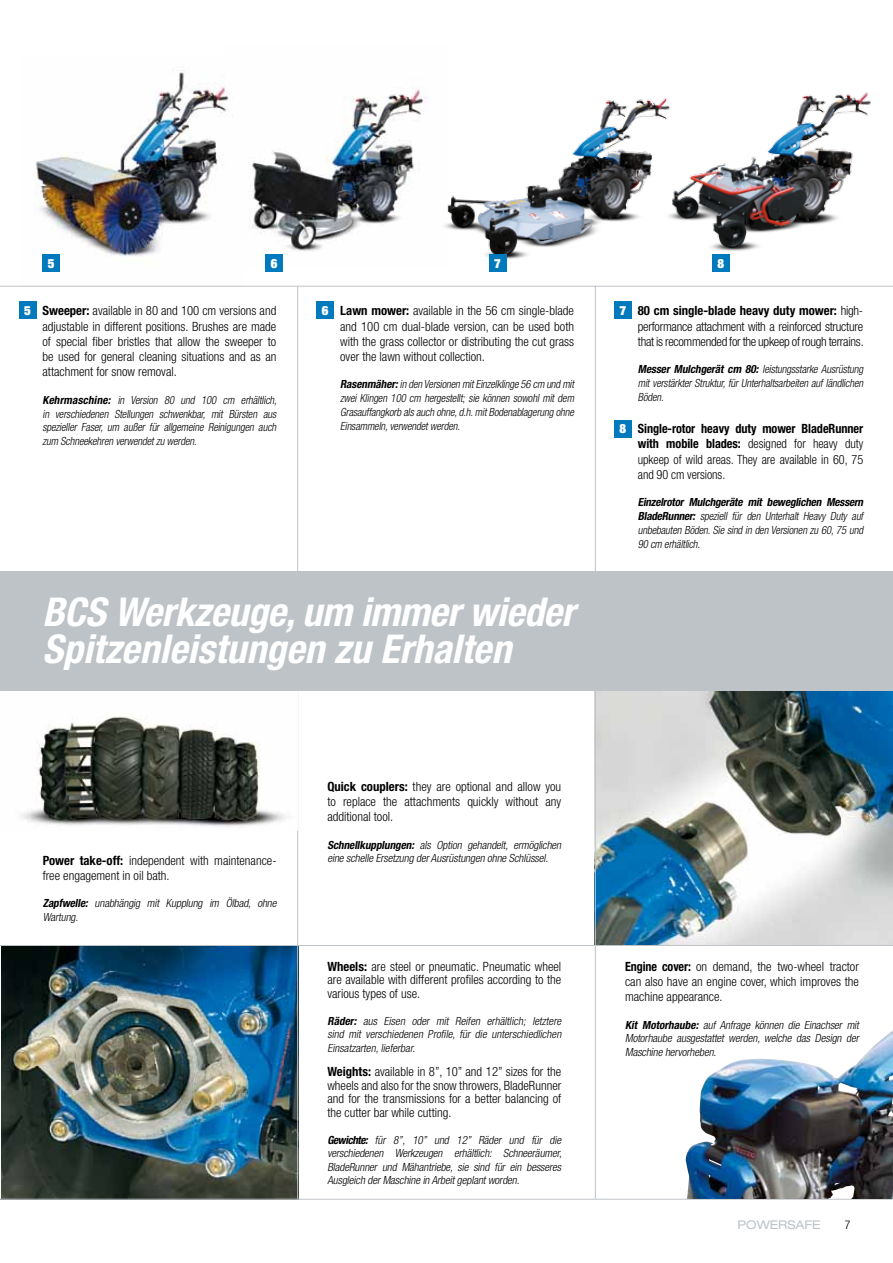
<style>
.page{position:relative;width:893px;height:1263px;background:#fff}
.page>*{position:absolute;margin:0;border:0;box-sizing:border-box;transform-origin:0 0}
.t1{font:italic 700 condensed 39.75px/37.5px "Helvetica Neue LT Std";color:#fff}
.t2{font:300 condensed 12.75px/15.3px "Helvetica Neue LT Std";color:#000;text-align:justify}
.t3{font:300 condensed 12.75px/15.3px "Helvetica Neue LT Std";color:#000;text-align:justify;scale:.96 1}
.t4{font:900 condensed 12.75px "Helvetica Neue LT Std";color:#fff}
.t5{font:expanded 12px "Helvetica Neue LT Std";color:#bec3c7}
.t6{font:300 condensed 12px "Helvetica Neue LT Std";color:#000}
.t7{font:italic 300 condensed 11.25px/13.8px "Helvetica Neue LT Std";color:#000;text-align:justify;scale:.95 1}
.t8{font:italic 300 condensed 11.25px/13.5px "Helvetica Neue LT Std";color:#000;text-align:justify}
.s1{font-weight:900;color:#fff}
.s2{font-weight:700}
</style>
<div class="page">
<img style="left:249px;top:86px;width:178px;height:181px">
<img style="left:444px;top:99px;width:215px;height:173px">
<img style="left:19px;top:70px;width:223px;height:216px">
<img style="left:596px;top:691px;width:297px;height:254px">
<img style="left:1px;top:946px;width:296px;height:253px">
<hr style="left:297px;top:287px;width:1px;height:912px;background:#bec3c7">
<hr style="left:595px;top:286px;width:1px;height:913px;background:#bec3c7">
<hr style="left:0;top:286px;width:893px;height:1px;background:#bec3c7">
<hr style="left:0;top:945px;width:893px;height:1px;background:#bec3c7">
<hr style="left:0;top:1199px;width:893px;height:1px;background:#bec3c7">
<div style="left:0;top:572px;width:893px;height:119px;background:#bec3c7"></div>
<img style="left:659px;top:92px;width:212px;height:180px">
<div style="left:614px;top:302px;width:17px;height:17px;background:#0079bd"></div>
<div style="left:317px;top:302px;width:17px;height:17px;background:#0079bd"></div>
<div style="left:614px;top:420px;width:17px;height:17px;background:#0079bd"></div>
<img style="left:21px;top:716px;width:264px;height:111px">
<img style="left:685px;top:1030px;width:208px;height:169px">
<div style="left:43px;top:255px;width:17px;height:17px;background:#0079bd"></div>
<div style="left:266px;top:255px;width:17px;height:17px;background:#0079bd"></div>
<div style="left:489px;top:255px;width:17px;height:17px;background:#0079bd"></div>
<div style="left:712px;top:255px;width:17px;height:17px;background:#0079bd"></div>
<div style="left:19px;top:302px;width:17px;height:17px;background:#0079bd"></div>
<p class="t4" style="left:48px;top:255px;width:8px">5</p>
<p class="t4" style="left:271px;top:255px;width:8px">6</p>
<p class="t4" style="left:494px;top:255px;width:8px">7</p>
<p class="t4" style="left:717px;top:255px;width:8px">8</p>
<p class="t2" style="left:43px;top:303px;width:235px;text-indent:-18px"><span class="s1">5</span> <span class="s2">Sweeper:</span> available in 80 and 100 cm versions and adjustable in different positions. Brushes are made of special fiber bristles that allow the sweeper to be used for general cleaning situations and as an attachment for snow removal.</p>
<p class="t7" style="left:43px;top:393px;width:250px"><span class="s2">Kehrmaschine:</span> in Version 80 und 100 cm erhältlich, in verschiedenen Stellungen schwenkbar, mit Bürsten aus spezieller Faser, um außer für allgemeine Reinigungen auch zum Schneekehren verwendetzu werden.</p>
<p class="t4" style="left:322px;top:302px;width:8px">6</p>
<p class="t4" style="left:619px;top:302px;width:8px">7</p>
<p class="t2" style="left:638px;top:303px;width:227px"><span class="s2">80 cm single-blade heavy duty mower:</span> high&shy;performance attachment with a reinforced structure that is recommended for the upkeep of rough terrains.</p>
<p class="t7" style="left:638px;top:362px;width:241px"><span class="s2">Messer Mulchgerät cm 80:</span> leistungsstarke Ausrüstung mit verstärkter Struktur,für Unterhaltsarbeiten auf ländlichen Böden.</p>
<p class="t3" style="left:638px;top:421px;width:236px"><span class="s2">Single-rotor heavy duty mower BladeRunner with mobile blades:</span> designed for heavy duty upkeep of wild areas. They are available in 60, 75 and 90 cm versions.</p>
<p class="t7" style="left:638px;top:495px;width:241px"><span class="s2">Einzelrotor Mulchgeräte mit beweglichen Messern BladeRunner:</span> speziell für den Unterhalt Heavy Duty auf unbebauten Böden.Sie sind in den Versionen zu 60,75 und 90 cm erhältlich.</p>
<p class="t2" style="left:340px;top:303px;width:235px"><span class="s2">Lawn mower:</span> available in the 56 cm single-blade and 100 cm dual-blade version, can be used both with the grass collector or distributing the cut grass over the lawn without collection.</p>
<p class="t7" style="left:340px;top:377px;width:250px"><span class="s2">Rasenmäher:</span>in den Versionen mitEinzelklinge 56 cm und mit zwei Klingen 100 cm hergestellt; sie können sowohl mit dem Grasauffangkorb alsauch ohne,d.h.mitBodenablagerung ohne Einsammeln,verwendetwerden.</p>
<p class="t4" style="left:619px;top:420px;width:8px">8</p>
<h1 class="t1" style="left:43px;top:593px;width:534px">BCS Werkzeuge, um immer wieder<br>Spitzenleistungen zu Erhalten</h1>
<p class="t2" style="left:327px;top:778px;width:235px"><span class="s2">Quick couplers:</span> they are optional and allow you to replace the attachments quickly without any additional tool.</p>
<p class="t8" style="left:327px;top:838px;width:238px"><span class="s2">Schnellkupplungen:</span> als Option gehandelt, ermöglichen</p>
<p class="t2" style="left:43px;top:852px;width:235px"><span class="s2">Power take-off:</span> independent with maintenance-</p>
<p class="t8" style="left:327px;top:852px;width:225px">eine schelle Ersetzung derAusrüstungen ohne Schlüssel.</p>
<p class="t2" style="left:43px;top:867px;width:128px">free engagement in oil bath.</p>
<p class="t8" style="left:43px;top:896px;width:238px"><span class="s2">Zapfwelle:</span> unabhängig mit Kupplung im Ölbad, ohne<br>Wartung.</p>
<p class="t2" style="left:327px;top:959px;width:235px;line-height:13.5px"><span class="s2">Wheels:</span> are steel or pneumatic. Pneumatic wheel are available with different profiles according to the various types of use.</p>
<p class="t8" style="left:327px;top:1014px;width:238px"><span class="s2">Räder:</span> aus Eisen oder mit Reifen erhältlich; letztere sind mit verschiedenen Profile, für die unterschiedlichen Einsatzarten,lieferbar.</p>
<p class="t2" style="left:327px;top:1065px;width:235px;line-height:13.5px"><span class="s2">Weights:</span> available in 8”, 10” and 12” sizes for the wheels and also for the snow throwers, BladeRunner and for the transmissions for a better balancing of the cutter bar while cutting.</p>
<p class="t8" style="left:327px;top:1133px;width:238px"><span class="s2">Gewichte:</span> für 8”, 10” und 12” Räder und für die verschiedenen Werkzeugen erhältlich: Schneeräumer, BladeRunner und Mähantriebe, sie sind für ein besseres Ausgleich derMaschine in Arbeitgeplantworden.</p>
<p class="t2" style="left:625px;top:958px;width:235px"><span class="s2">Engine cover:</span> on demand, the two-wheel tractor can also have an engine cover, which improves the machine appearance.</p>
<p class="t8" style="left:625px;top:1017px;width:238px"><span class="s2">Kit Motorhaube:</span> auf Anfrage können die Einachser mit Motorhaube ausgestattet werden, welche das Design der Maschine hervorheben.</p>
<p class="t5" style="left:738px;top:1217px;width:85px">POWERSAFE</p>
<p class="t6" style="left:845px;top:1218px;width:7px">7</p>
</div>
